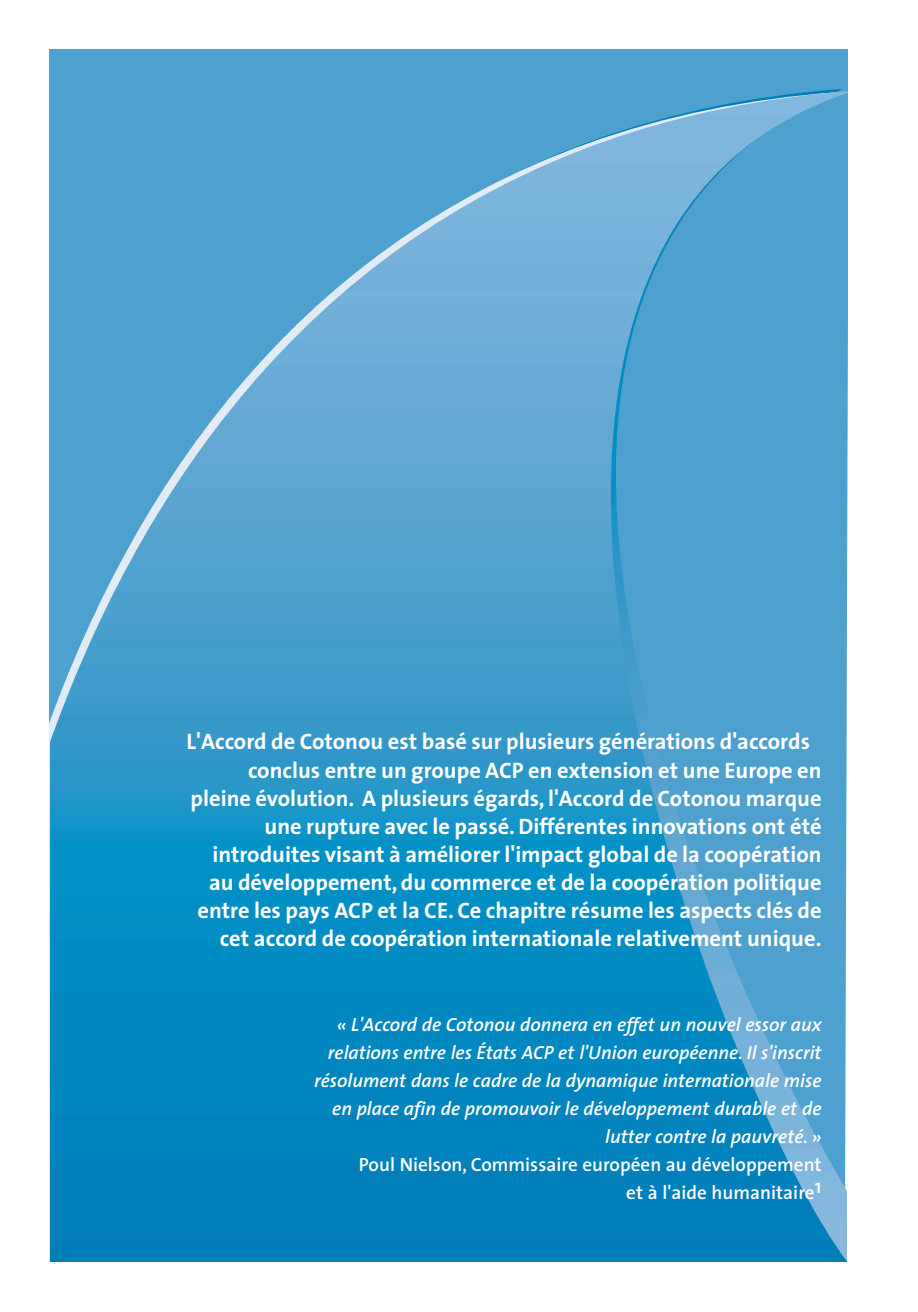
<style>
.page{position:relative;width:918px;height:1312px;background:#fff}
.page>*{position:absolute;margin:0;border:0;box-sizing:border-box;transform-origin:0 0}
.t1{font:700 22.5px "The Sans";color:#fff}
.t2{font:italic 600 19.12px/28.1px "The Sans";color:#fff;text-align:right}
.t3{font:600 19.12px/28.1px "The Sans";color:#fff;text-align:right}
</style>
<div class="page">
<div style="left:50px;top:50px;width:797px;height:41px;background:#4ea1cf"></div>
<img style="left:51px;top:91px;width:796px;height:1171px">
<p class="t1" style="left:187px;top:733px;width:625px">L'Accord de Cotonou est basé sur plusieurs générations d'accords</p>
<p class="t1" style="left:248px;top:761px;width:575px">conclus entre un groupe ACP en extension et une Europe en</p>
<p class="t1" style="left:191px;top:789px;width:633px">pleine évolution. A plusieurs égards, l'Accord de Cotonou marque</p>
<p class="t1" style="left:265px;top:818px;width:559px">une rupture avec le passé. Différentes innovations ont été</p>
<p class="t1" style="left:212px;top:846px;width:611px">introduites visant à améliorer l'impact global de la coopération</p>
<p class="t1" style="left:209px;top:874px;width:614px">au développement, du commerce et de la coopération politique</p>
<p class="t1" style="left:198px;top:902px;width:626px">entre les pays ACP et la CE. Ce chapitre résume les aspects clés de</p>
<p class="t1" style="left:220px;top:930px;width:603px">cet accord de coopération internationale relativement unique.</p>
<p class="t2" style="left:314px;top:1012px;width:509px">« L'Accord de Cotonou donnera en effet un nouvel essor aux relations entre les États ACP et l'Union européenne. Il s'inscrit résolument dans le cadre de la dynamique internationale mise en place afin de promouvoir le développement durable et de lutter contre la pauvreté. »</p>
<p class="t3" style="left:359px;top:1152px;width:464px">Poul Nielson, Commissaire européen au développement et à l'aide humanitaire<sup>1</sup></p>
</div>
